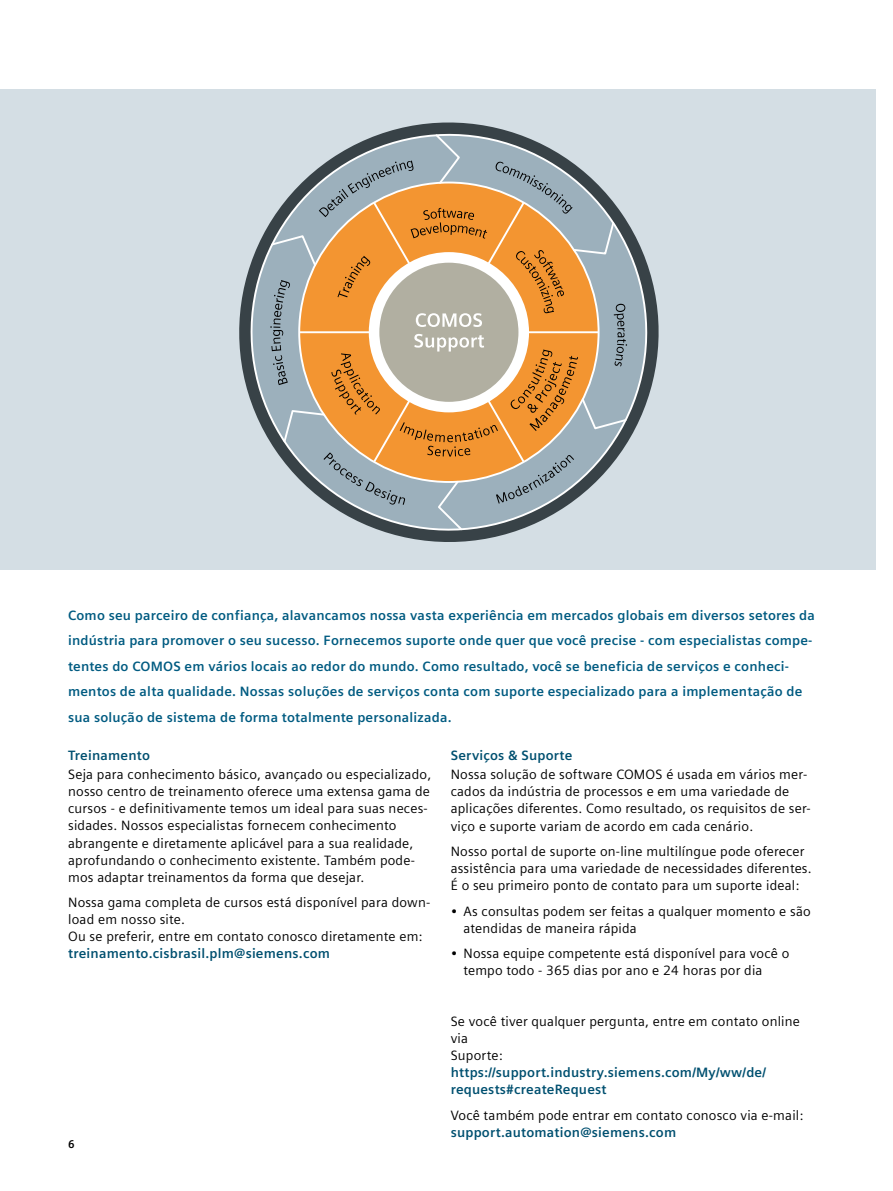
<style>
.page{position:relative;width:893px;height:1191px;background:#fff}
.page>*{position:absolute;margin:0;border:0;box-sizing:border-box;transform-origin:0 0}
.t1{font:13.5px/17px "Siemens Sans Global";letter-spacing:.015em;color:#000}
.t2{font:700 13.5px/25.5px "Siemens Sans Global";letter-spacing:.015em;color:#005b81}
.t3{font:700 13.5px/17px "Siemens Sans Global";letter-spacing:.015em;color:#005070}
.t4{font:700 11.25px "Siemens Sans Global";color:#000}
</style>
<div class="page">
<div style="left:0;top:89px;width:876px;height:481px;background:#d4dee4"></div>
<svg style="left:239px;top:122px;width:420px;height:420px"></svg>
<svg style="left:270px;top:133px;width:358px;height:399px;background:#bea789"></svg>
<p class="t2" style="left:68px;top:602px;width:748px">Como seu parceiro de confiança, alavancamos nossa vasta experiência em mercados globais em diversos setores da indústria para promover o seu sucesso. Fornecemos suporte onde quer que você precise - com especialistas compe&shy;tentes do COMOS em vários locais ao redor do mundo. Como resultado, você se beneficia de serviços e conheci&shy;mentos de alta qualidade. Nossas soluções de serviços conta com suporte especializado para a implementação de sua solução de sistema de forma totalmente personalizada.</p>
<p class="t3" style="left:68px;top:747px;width:83px">Treinamento</p>
<p class="t1" style="left:68px;top:767px;width:365px">Seja para conhecimento básico, avançado ou especializado, nosso centro de treinamento oferece uma extensa gama de cursos - e definitivamente temos um ideal para suas neces&shy;sidades. Nossos especialistas fornecem conhecimento abrangente e diretamente aplicável para a sua realidade, aprofundando o conhecimento existente. Também pode&shy;mos adaptar treinamentos da forma que desejar.</p>
<p class="t1" style="left:68px;top:894px;width:364px">Nossa gama completa de cursos está disponível para down&shy;load em nosso site.<br>Ou se preferir, entre em contato conosco diretamente em:</p>
<p class="t3" style="left:68px;top:945px;width:263px">treinamento.cisbrasil.plm@siemens.com</p>
<p class="t4" style="left:68px;top:1137px;width:8px">6</p>
<p class="t3" style="left:451px;top:747px;width:123px">Serviços &amp; Suporte</p>
<p class="t1" style="left:451px;top:767px;width:362px">Nossa solução de software COMOS é usada em vários mer&shy;cados da indústria de processos e em uma variedade de aplicações diferentes. Como resultado, os requisitos de ser&shy;viço e suporte variam de acordo em cada cenário.</p>
<p class="t1" style="left:451px;top:843px;width:362px">Nosso portal de suporte on-line multilíngue pode oferecer assistência para uma variedade de necessidades diferentes.<br>É o seu primeiro ponto de contato para um suporte ideal:</p>
<p class="t1" style="left:463px;top:903px;width:349px;text-indent:-13px">• As consultas podem ser feitas a qualquer momento e são atendidas de maneira rápida</p>
<p class="t1" style="left:463px;top:945px;width:327px;text-indent:-13px">• Nossa equipe competente está disponível para você o tempo todo - 365 dias por ano e 24 horas por dia</p>
<p class="t1" style="left:451px;top:1013px;width:351px">Se você tiver qualquer pergunta, entre em contato online via<br>Suporte:</p>
<p class="t3" style="left:451px;top:1064px;width:317px">https://support.industry.siemens.com/My/ww/de/ requests#createRequest</p>
<p class="t1" style="left:451px;top:1107px;width:354px">Você também pode entrar em contato conosco via e-mail:</p>
<p class="t3" style="left:451px;top:1123px;width:227px">support.automation@siemens.com</p>
</div>
